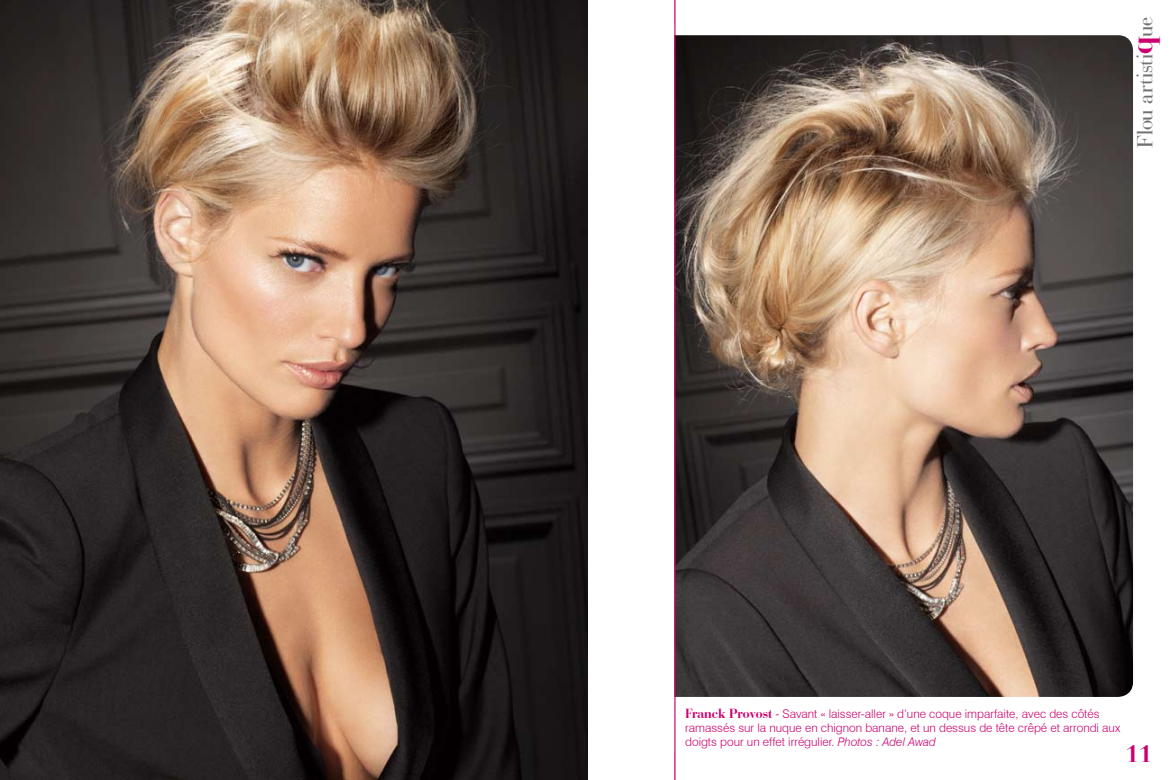
<style>
.page{position:relative;width:1170px;height:780px;background:#fff}
.page>*{position:absolute;margin:0;border:0;box-sizing:border-box;transform-origin:0 0}
.t1{font:700 25px "Bauer Bodoni BT";color:#cb006e}
.t2{font:23.12px "Bauer Bodoni BT";letter-spacing:-.005em;color:#707173}
.t3{font:300 11.88px/13.8px "Swiss 721 BT";color:#cb006e}
.s1{font-weight:700;font-size:32.25px;color:#cb006e}
.s2{font-family:"Bauer Bodoni BT";font-weight:700;font-size:13.75px}
.s3{font-style:italic}
</style>
<div class="page">
<img style="left:642px;top:35px;width:490px;height:662px;border-radius:15px">
<hr style="left:674px;top:0;width:1px;height:780px;background:#cb006e">
<img style="left:0;top:0;width:587px;height:780px">
<div style="left:616px;top:26px;width:57px;height:724px;background:#fff"></div>
<h2 class="t2" style="left:1130px;top:148px;width:132px;rotate:-90deg">Flou artisti<span class="s1">q</span>ue</h2>
<p class="t3" style="left:685px;top:707px;width:436px"><span class="s2">Franck Provost</span> - Savant « laisser-aller » d’une coque imparfaite, avec des côtés ramassés sur la nuque en chignon banane, et un dessus de tête crêpé et arrondi aux doigts pour un effet irrégulier. <span class="s3">Photos : Adel Awad</span></p>
<h1 class="t1" style="left:1125px;top:738px;width:28px">11</h1>
</div>
